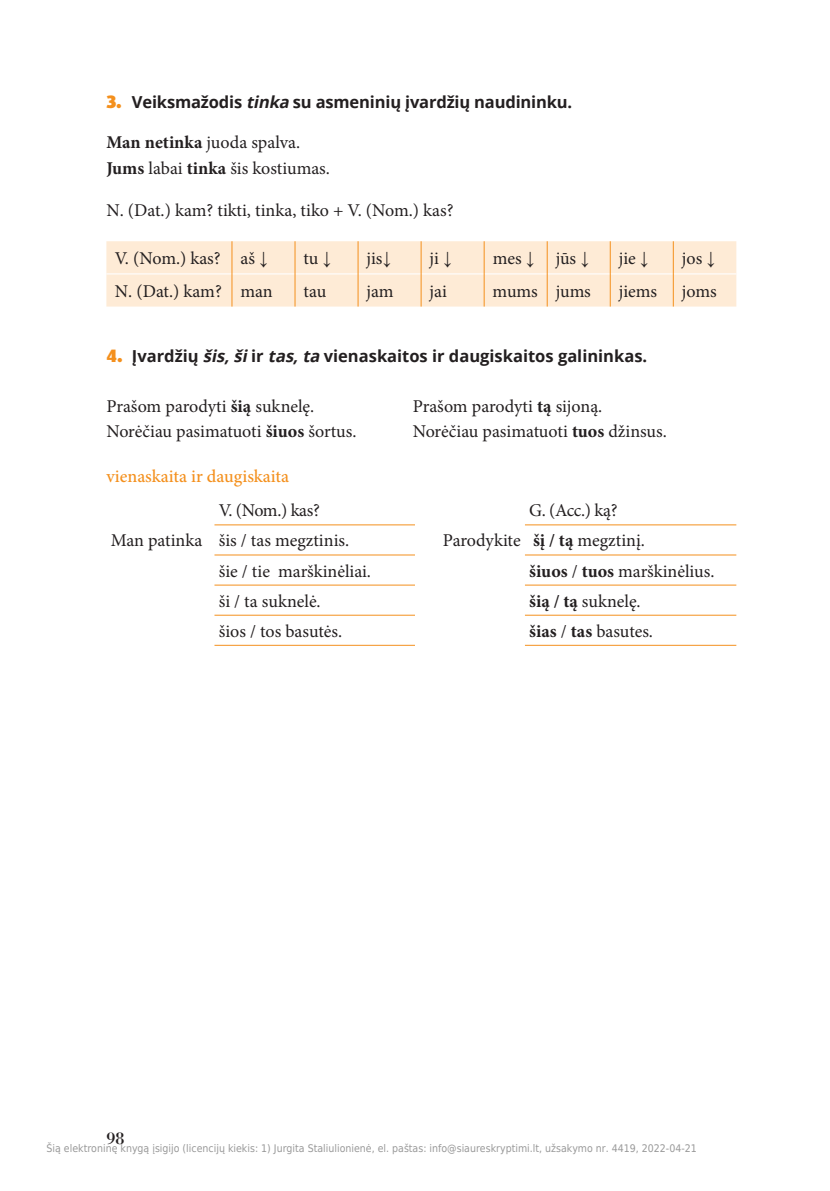
<style>
.page{position:relative;width:830px;height:1191px;background:#fff}
.page>*{position:absolute;margin:0;border:0;box-sizing:border-box;transform-origin:0 0}
.t1{font:18px/25.5px "Minion Pro";letter-spacing:-.005em;color:#231f20}
.t2{font:500 18px "Minion Pro";color:#f4901d}
.t3{font:18px "Bodoni Std";color:#231f20}
.t4{font:700 16.5px "Open Sans";color:#231f20}
.t5{font:10.5px "DejaVu Sans Condensed";color:#999}
.s1{font-family:"Dax Pro";font-weight:900;font-size:18px;color:#f4901d}
.s2{font-style:italic}
.s3{font-weight:700}
.s4{font-family:"Times New Roman"}
</style>
<div class="page">
<div style="left:106px;top:241px;width:630px;height:65px;background:#feebd6"></div>
<hr style="left:106px;top:273px;width:126px;height:1px;background:#fff">
<hr style="left:232px;top:273px;width:63px;height:1px;background:#fff">
<hr style="left:295px;top:273px;width:63px;height:1px;background:#fff">
<hr style="left:358px;top:273px;width:62px;height:1px;background:#fff">
<hr style="left:421px;top:273px;width:62px;height:1px;background:#fff">
<hr style="left:484px;top:273px;width:62px;height:1px;background:#fff">
<hr style="left:547px;top:273px;width:62px;height:1px;background:#fff">
<hr style="left:610px;top:273px;width:62px;height:1px;background:#fff">
<hr style="left:673px;top:273px;width:63px;height:1px;background:#fff">
<hr style="left:231px;top:241px;width:1px;height:33px;background:#f4901d">
<hr style="left:294px;top:241px;width:1px;height:33px;background:#f4901d">
<hr style="left:357px;top:241px;width:1px;height:33px;background:#f4901d">
<hr style="left:420px;top:241px;width:1px;height:33px;background:#f4901d">
<hr style="left:483px;top:241px;width:1px;height:33px;background:#f4901d">
<hr style="left:546px;top:241px;width:1px;height:33px;background:#f4901d">
<hr style="left:609px;top:241px;width:1px;height:33px;background:#f4901d">
<hr style="left:672px;top:241px;width:1px;height:33px;background:#f4901d">
<hr style="left:231px;top:274px;width:1px;height:32px;background:#f4901d">
<hr style="left:294px;top:274px;width:1px;height:32px;background:#f4901d">
<hr style="left:357px;top:274px;width:1px;height:32px;background:#f4901d">
<hr style="left:420px;top:274px;width:1px;height:32px;background:#f4901d">
<hr style="left:483px;top:274px;width:1px;height:32px;background:#f4901d">
<hr style="left:546px;top:274px;width:1px;height:32px;background:#f4901d">
<hr style="left:609px;top:274px;width:1px;height:32px;background:#f4901d">
<hr style="left:672px;top:274px;width:1px;height:32px;background:#f4901d">
<hr style="left:214px;top:524px;width:201px;height:1px;background:#f4901d">
<hr style="left:214px;top:554px;width:201px;height:1px;background:#f4901d">
<hr style="left:214px;top:585px;width:201px;height:1px;background:#f4901d">
<hr style="left:524px;top:524px;width:212px;height:1px;background:#f4901d">
<hr style="left:524px;top:554px;width:212px;height:1px;background:#f4901d">
<hr style="left:524px;top:585px;width:212px;height:1px;background:#f4901d">
<hr style="left:524px;top:615px;width:212px;height:1px;background:#f4901d">
<hr style="left:524px;top:645px;width:212px;height:1px;background:#f4901d">
<hr style="left:214px;top:615px;width:201px;height:1px;background:#f4901d">
<hr style="left:214px;top:645px;width:201px;height:1px;background:#f4901d">
<hr style="left:829px;top:0;width:1px;height:168px;background:#f4901d">
<p class="t4" style="left:106px;top:90px;width:467px"><span class="s1">3.</span> Veiksmažodis <span class="s2">tinka</span> su asmeninių įvardžių naudininku.</p>
<p class="t1" style="left:106px;top:130px;width:225px"><span class="s3">Man netinka</span> juoda spalva.<br><span class="s3">Jums</span> labai <span class="s3">tinka</span> šis kostiumas.</p>
<p class="t1" style="left:106px;top:197px;width:348px">N. (Dat.) kam? tikti, tinka, tiko + V. (Nom.) kas?</p>
<p class="t1" style="left:115px;top:246px;width:154px">V. (Nom.) kas? aš <span class="s4">↓</span></p>
<p class="t1" style="left:303px;top:246px;width:29px">tu <span class="s4">↓</span></p>
<p class="t1" style="left:366px;top:246px;width:26px">jis<span class="s4">↓</span></p>
<p class="t1" style="left:429px;top:246px;width:24px">ji <span class="s4">↓</span></p>
<p class="t1" style="left:492px;top:246px;width:98px">mes <span class="s4">↓</span> jūs <span class="s4">↓</span></p>
<p class="t1" style="left:618px;top:246px;width:32px">jie <span class="s4">↓</span></p>
<p class="t1" style="left:681px;top:246px;width:35px">jos <span class="s4">↓</span></p>
<p class="t1" style="left:115px;top:278px;width:159px">N. (Dat.) kam? man</p>
<p class="t1" style="left:303px;top:278px;width:24px">tau</p>
<p class="t1" style="left:366px;top:278px;width:29px">jam</p>
<p class="t1" style="left:429px;top:278px;width:19px">jai</p>
<p class="t1" style="left:492px;top:278px;width:100px">mums jums</p>
<p class="t1" style="left:618px;top:278px;width:40px">jiems</p>
<p class="t1" style="left:681px;top:278px;width:36px">joms</p>
<p class="t4" style="left:106px;top:344px;width:542px"><span class="s1">4.</span> Įvardžių <span class="s2">šis,ši</span>ir <span class="s2">tas,ta</span> vienaskaitos ir daugiskaitos galininkas.</p>
<p class="t1" style="left:106px;top:393px;width:209px">Prašom parodyti <span class="s3">šią</span> suknelę.</p>
<p class="t1" style="left:412px;top:393px;width:191px">Prašom parodyti <span class="s3">tą</span> sijoną.</p>
<p class="t1" style="left:106px;top:419px;width:251px">Norėčiau pasimatuoti <span class="s3">šiuos</span> šortus.</p>
<p class="t1" style="left:412px;top:419px;width:255px">Norėčiau pasimatuoti <span class="s3">tuos</span> džinsus.</p>
<p class="t2" style="left:106px;top:464px;width:184px">vienaskaita ir daugiskaita</p>
<p class="t1" style="left:219px;top:498px;width:103px">V. (Nom.) kas?</p>
<p class="t1" style="left:529px;top:498px;width:90px">G. (Acc.) ką?</p>
<p class="t1" style="left:111px;top:528px;width:240px">Man patinka šis / tas megztinis.</p>
<p class="t1" style="left:442px;top:528px;width:203px">Parodykite <span class="s3">šį / tą</span> megztinį.</p>
<p class="t1" style="left:219px;top:558px;width:154px">šie / tie marškinėliai.</p>
<p class="t1" style="left:529px;top:558px;width:187px"><span class="s3">šiuos</span> / <span class="s3">tuos</span> marškinėlius.</p>
<p class="t1" style="left:219px;top:588px;width:103px">ši / ta suknelė.</p>
<p class="t1" style="left:529px;top:588px;width:113px"><span class="s3">šią / tą</span> suknelę.</p>
<p class="t1" style="left:219px;top:618px;width:125px">šios / tos basutės.</p>
<p class="t1" style="left:529px;top:618px;width:125px"><span class="s3">šias</span> / <span class="s3">tas</span> basutes.</p>
<p class="t3" style="left:106px;top:1127px;width:19px">98</p>
<p class="t5" style="left:46px;top:1141px;width:651px">Šią elektroninę knygą įsigijo (licencijų kiekis: 1) Jurgita Staliulionienė, el. paštas: info@siaureskryptimi.lt, užsakymo nr. 4419, 2022-04-21</p>
</div>
